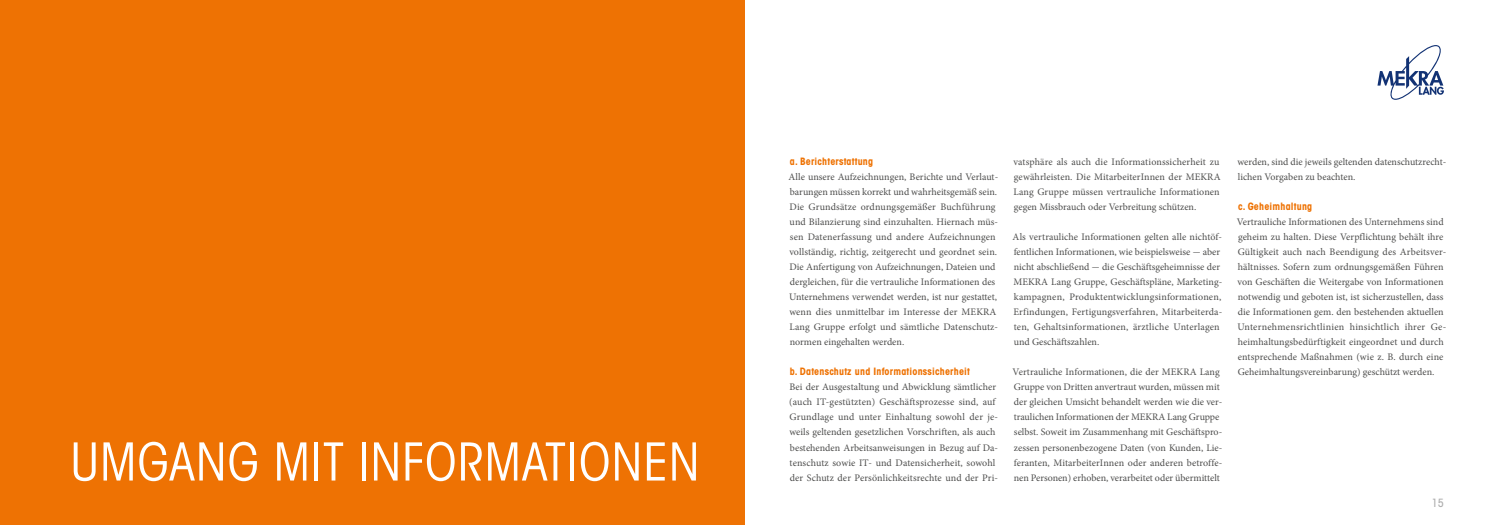
<style>
.page{position:relative;width:1489px;height:525px;background:#fff}
.page>*{position:absolute;margin:0;border:0;box-sizing:border-box;transform-origin:0 0}
.t1{font:condensed 51.5px "ITC Avant Garde Std";letter-spacing:.02em;color:#fff}
.t2{font:500 condensed 11.25px "ITC Avant Garde Std";color:#aeaeae}
.t3{font:10px/15px "Minion Pro";color:#4d4d4c}
.t4{font:700 condensed 10px "ITC Avant Garde Std";letter-spacing:.02em;color:#ee7203}
</style>
<div class="page">
<div style="left:0;top:0;width:744px;height:524px;background:#ee7203"></div>
<svg style="left:1377px;top:45px;width:66px;height:55px"></svg>
<h1 class="t1" style="left:70px;top:430px;width:630px">UMGANG MIT INFORMATIONEN</h1>
<p class="t4" style="left:790px;top:155px;width:85px">a. Berichterstattung</p>
<p class="t3" style="left:788px;top:169px;width:211px">Alle unsere Aufzeichnungen, Berichte und Verlaut&shy;barungen müssen korrekt und wahrheitsgemäß sein.<br>Die Grundsätze ordnungsgemäßer Buchführung und Bilanzierung sind einzuhalten. Hiernach müs&shy;sen Datenerfassung und andere Aufzeichnungen vollständig, richtig, zeitgerecht und geordnet sein.<br>Die Anfertigung von Aufzeichnungen, Dateien und dergleichen, für die vertrauliche Informationen des Unternehmens verwendet werden, ist nur gestattet, wenn dies unmittelbar im Interesse der MEKRA Lang Gruppe erfolgt und sämtliche Datenschutz&shy;normen eingehalten werden.</p>
<p class="t4" style="left:790px;top:365px;width:181px">b. Datenschutz und Informationssicherheit</p>
<p class="t3" style="left:789px;top:379px;width:210px">Bei der Ausgestaltung und Abwicklung sämtlicher (auch IT-gestützten) Geschäftsprozesse sind, auf Grundlage und unter Einhaltung sowohl der je&shy;weils geltenden gesetzlichen Vorschriften, als auch bestehenden Arbeitsanweisungen in Bezug auf Da&shy;tenschutz sowie IT- und Datensicherheit, sowohl der Schutz der Persönlichkeitsrechte und der Pri-</p>
<p class="t3" style="left:1013px;top:154px;width:209px;text-align:justify">vatsphäre als auch die Informationssicherheit zu gewährleisten. Die MitarbeiterInnen der MEKRA Lang Gruppe müssen vertrauliche Informationen gegen Missbrauch oder Verbreitung schützen.</p>
<p class="t3" style="left:1012px;top:229px;width:211px">Als vertrauliche Informationen gelten alle nichtöf&shy;fentlichen Informationen, wie beispielsweise - aber nicht abschließend - die Geschäftsgeheimnisse der MEKRA Lang Gruppe, Geschäftspläne, Marketing&shy;kampagnen, Produktentwicklungsinformationen, Erfindungen, Fertigungsverfahren, Mitarbeiterda&shy;ten, Gehaltsinformationen, ärztliche Unterlagen und Geschäftszahlen.</p>
<p class="t3" style="left:1012px;top:364px;width:211px">Vertrauliche Informationen, die der MEKRA Lang Gruppe von Dritten anvertraut wurden, müssen mit der gleichen Umsicht behandelt werden wie die ver&shy;traulichen Informationen der MEKRA Lang Gruppe selbst. Soweit im Zusammenhang mit Geschäftspro&shy;zessen personenbezogene Daten (von Kunden, Lie&shy;feranten, MitarbeiterInnen oder anderen betroffe&shy;nen Personen) erhoben, verarbeitet oder übermittelt</p>
<p class="t3" style="left:1237px;top:154px;width:210px">werden, sind die jeweils geltenden datenschutzrecht&shy;lichen Vorgaben zu beachten.</p>
<p class="t4" style="left:1237px;top:200px;width:76px">c. Geheimhaltung</p>
<p class="t3" style="left:1236px;top:214px;width:211px">Vertrauliche Informationen des Unternehmens sind geheim zu halten. Diese Verpflichtung behält ihre Gültigkeit auch nach Beendigung des Arbeitsver&shy;hältnisses. Sofern zum ordnungsgemäßen Führen von Geschäften die Weitergabe von Informationen notwendig und geboten ist, ist sicherzustellen, dass die Informationen gem. den bestehenden aktuellen Unternehmensrichtlinien hinsichtlich ihrer Ge&shy;heimhaltungsbedürftigkeit eingeordnet und durch entsprechende Maßnahmen (wie z. B. durch eine Geheimhaltungsvereinbarung) geschützt werden.</p>
<p class="t2" style="left:1431px;top:495px;width:14px">15</p>
</div>
